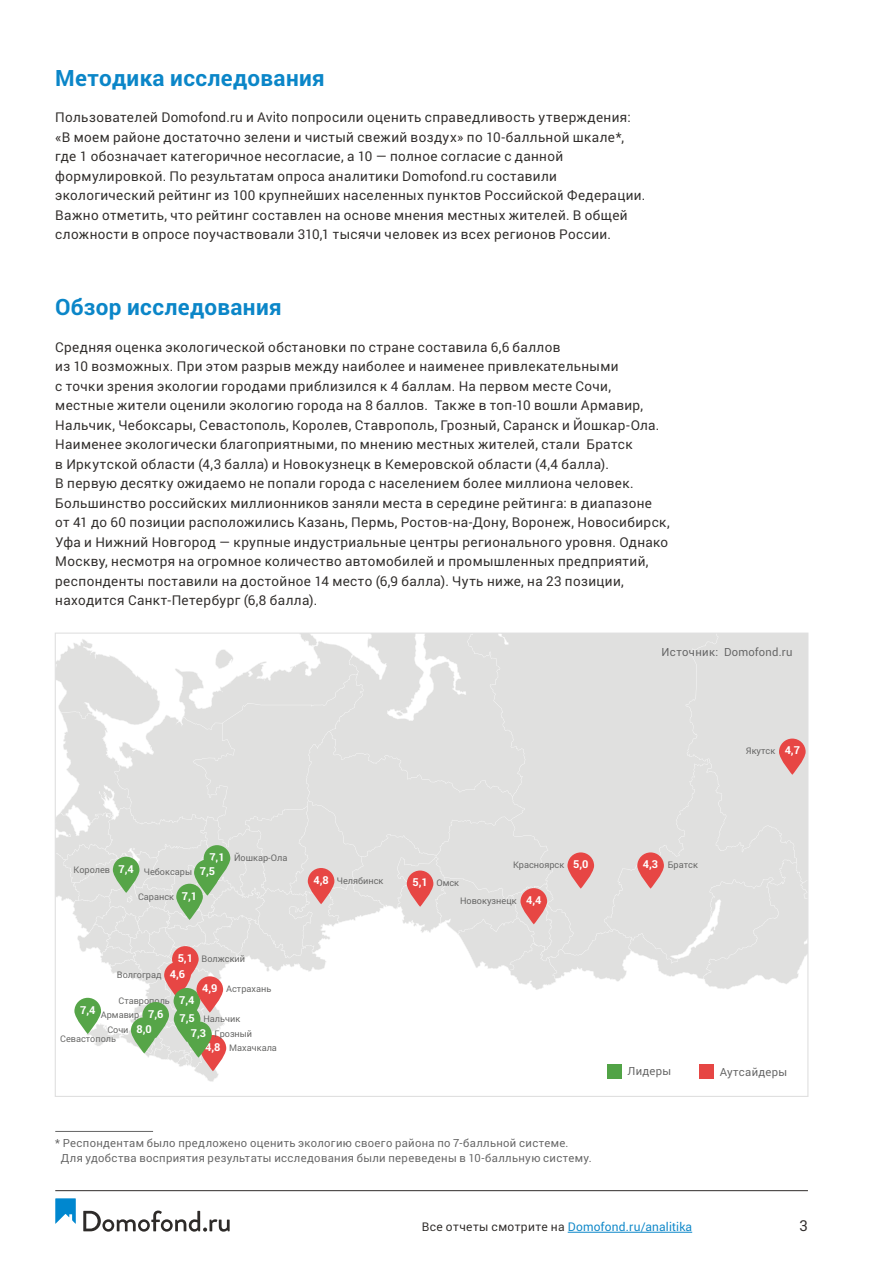
<style>
.page{position:relative;width:893px;height:1263px;background:#fff}
.page>*{position:absolute;margin:0;border:0;box-sizing:border-box;transform-origin:0 0}
.t1{font:700 22.5px "Roboto";letter-spacing:.015em;color:#0b86c8}
.t2{font:15px "Roboto";color:#302c2b}
.t3{font:13.5px/19.5px "Roboto";letter-spacing:.03em;color:#2f2c2a}
.t4{font:12px "Roboto";letter-spacing:.025em;color:#0b86c8}
.t5{font:11.25px/15px "Roboto";letter-spacing:.03em;color:#646464}
.t6{font:700 10.95px "Roboto";color:#fff}
.t7{font:9.15px/15.9px "Roboto";color:#656564}
.s1{font-weight:700;font-size:10.95px;color:#fff}
.s2{color:#2f2c2a}
</style>
<div class="page">
<hr style="left:55px;top:1190px;width:753px;height:1px;background:#302c2b">
<hr style="left:568px;top:1232px;width:124px;height:1px;background:#0b86c8">
<svg style="left:83px;top:1210px;width:147px;height:21px"></svg>
<svg style="left:55px;top:1198px;width:21px;height:26px"></svg>
<hr style="left:55px;top:1131px;width:98px;height:1px;background:#646464">
<svg style="left:57px;top:634px;width:749px;height:448px"></svg>
<svg style="left:172px;top:946px;width:27px;height:36px"></svg>
<svg style="left:164px;top:962px;width:27px;height:36px"></svg>
<svg style="left:113px;top:857px;width:26px;height:36px"></svg>
<svg style="left:74px;top:998px;width:27px;height:36px"></svg>
<div style="left:174px;top:988px;width:26px;height:36px;background:#56a548;border-radius:13px"></div>
<svg style="left:204px;top:845px;width:26px;height:36px"></svg>
<svg style="left:176px;top:884px;width:27px;height:36px"></svg>
<svg style="left:308px;top:868px;width:26px;height:36px"></svg>
<svg style="left:196px;top:976px;width:27px;height:36px"></svg>
<svg style="left:174px;top:1006px;width:26px;height:36px"></svg>
<svg style="left:637px;top:852px;width:27px;height:37px"></svg>
<svg style="left:567px;top:852px;width:27px;height:37px"></svg>
<svg style="left:779px;top:738px;width:27px;height:37px"></svg>
<svg style="left:520px;top:888px;width:27px;height:36px"></svg>
<svg style="left:407px;top:870px;width:26px;height:37px"></svg>
<svg style="left:200px;top:1035px;width:26px;height:36px"></svg>
<svg style="left:185px;top:1021px;width:27px;height:37px"></svg>
<svg style="left:142px;top:1002px;width:27px;height:36px"></svg>
<svg style="left:131px;top:1017px;width:27px;height:36px"></svg>
<svg style="left:194px;top:859px;width:27px;height:37px"></svg>
<div style="left:699px;top:1064px;width:15px;height:14px;background:#e64644"></div>
<div style="left:607px;top:1064px;width:15px;height:14px;background:#51a346"></div>
<h1 class="t1" style="left:55px;top:62px;width:271px">Методика исследования</h1>
<p class="t3" style="left:55px;top:107px;width:592px">Пользователей Domofond.ru и Avito попросили оценить справедливость утверждения: «В моем районе достаточно зелени и чистый свежий воздух» по 10-балльной шкале*, где 1 обозначает категоричное несогласие, а 10 — полное согласие с данной формулировкой. По результатам опроса аналитики Domofond.ru составили экологический рейтинг из 100 крупнейших населенных пунктов Российской Федерации.<br>Важно отметить, что рейтинг составлен на основе мнения местных жителей. В общей сложности в опросе поучаствовали 310,1 тысячи человек из всех регионов России.</p>
<h1 class="t1" style="left:55px;top:292px;width:228px">Обзор исследования</h1>
<p class="t3" style="left:55px;top:337px;width:616px">Средняя оценка экологической обстановки по стране составила 6,6 баллов<br>из 10 возможных. При этом разрыв между наиболее и наименее привлекательными<br>с точки зрения экологии городами приблизился к 4 баллам. На первом месте Сочи, местные жители оценили экологию города на 8 баллов. Также в топ-10 вошли Армавир, Нальчик, Чебоксары, Севастополь, Королев, Ставрополь, Грозный, Саранск и Йошкар-Ола.<br>Наименее экологически благоприятными, по мнению местных жителей, стали Братск<br>в Иркутской области (4,3 балла) и Новокузнецк в Кемеровской области (4,4 балла).<br>В первую десятку ожидаемо не попали города с населением более миллиона человек.<br>Большинство российских миллионников заняли места в середине рейтинга: в диапазоне от 41 до 60 позиции расположились Казань, Пермь, Ростов-на-Дону, Воронеж, Новосибирск, Уфа и Нижний Новгород — крупные индустриальные центры регионального уровня. Однако Москву, несмотря на огромное количество автомобилей и промышленных предприятий, респонденты поставили на достойное 14 место (6,9 балла). Чуть ниже, на 23 позиции, находится Санкт-Петербург (6,8 балла).</p>
<p class="t5" style="left:661px;top:644px;width:133px">Источник: Domofond.ru</p>
<p class="t7" style="left:746px;top:743px;width:56px">Якутск <span class="s1">4,7</span></p>
<p class="t7" style="left:74px;top:861px;width:62px">Королев <span class="s1">7,4</span></p>
<p class="t7" style="left:209px;top:849px;width:80px"><span class="s1">7,1</span> Йошкар-Ола</p>
<p class="t7" style="left:144px;top:864px;width:73px">Чебоксары <span class="s1">7,5</span></p>
<p class="t7" style="left:138px;top:888px;width:61px">Саранск <span class="s1">7,1</span></p>
<p class="t7" style="left:117px;top:950px;width:130px;text-indent:61px"><span class="s1">5,1</span> Волжский<br>Волгоград <span class="s1">4,6</span></p>
<p class="t7" style="left:202px;top:980px;width:71px"><span class="s1">4,9</span> Астрахань</p>
<p class="t7" style="left:179px;top:1010px;width:62px"><span class="s1">7,5</span> Нальчик</p>
<p class="t7" style="left:118px;top:992px;width:78px">Ставрополь <span class="s1">7,4</span></p>
<p class="t6" style="left:80px;top:1002px;width:17px">7,4</p>
<p class="t7" style="left:60px;top:1030px;width:57px">Севастополь</p>
<p class="t7" style="left:101px;top:1007px;width:64px;line-height:14.7px;text-align:center">Армавир <span class="s1">7,6<br></span>Сочи <span class="s1">8,0</span></p>
<p class="t7" style="left:191px;top:1025px;width:63px"><span class="s1">7,3</span> Грозный</p>
<p class="t7" style="left:205px;top:1039px;width:73px"><span class="s1">4,8</span> Махачкала</p>
<p class="t7" style="left:313px;top:872px;width:72px"><span class="s1">4,8</span> Челябинск</p>
<p class="t7" style="left:412px;top:874px;width:48px"><span class="s1">5,1</span> Омск</p>
<p class="t7" style="left:513px;top:856px;width:77px">Красноярск <span class="s1">5,0</span></p>
<p class="t7" style="left:643px;top:856px;width:56px"><span class="s1">4,3</span> Братск</p>
<p class="t7" style="left:460px;top:892px;width:83px">Новокузнецк <span class="s1">4,4</span></p>
<p class="t5" style="left:628px;top:1063px;width:45px">Лидеры</p>
<p class="t5" style="left:720px;top:1064px;width:69px">Аутсайдеры</p>
<p class="t5" style="left:61px;top:1135px;width:532px;text-indent:-5px">* Респондентам было предложено оценить экологию своего района по 7-балльной системе.<br>Для удобства восприятия результаты исследования были переведены в 10-балльную систему.</p>
<p class="t4" style="left:422px;top:1219px;width:272px"><span class="s2">Все отчеты смотрите на</span> Domofond.ru/analitika</p>
<p class="t2" style="left:799px;top:1215px;width:10px">3</p>
</div>
